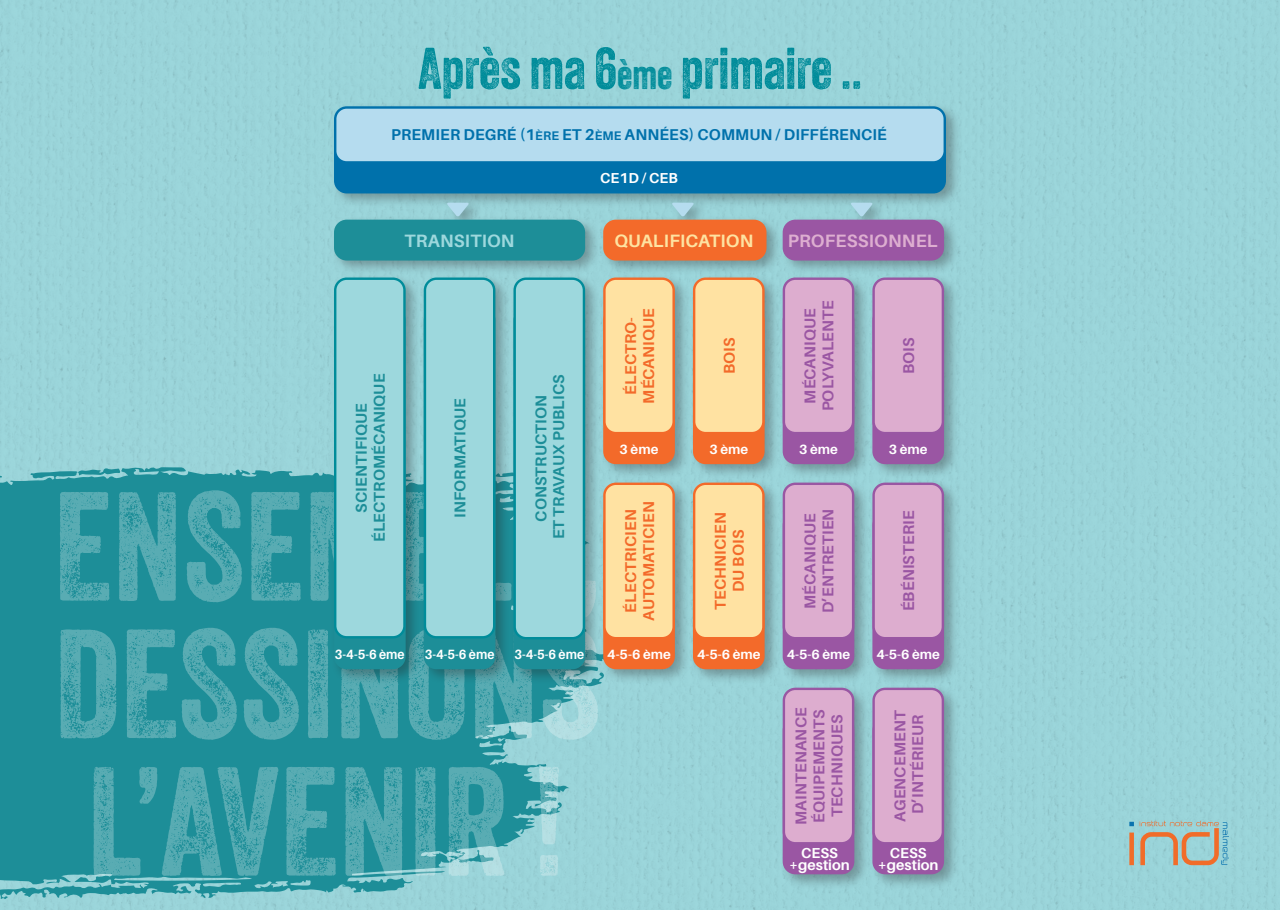
<style>
.page{position:relative;width:1280px;height:910px;background:#fff}
.page>*{position:absolute;margin:0;border:0;box-sizing:border-box;transform-origin:0 0}
.t1{font:56.85px "Veneer Two";color:#008c9a}
.t2{font:700 17.85px "Aileron";letter-spacing:.01em;color:#fee3a1}
.t3{font:700 17.85px "Aileron";letter-spacing:.01em;color:#ddaed0}
.t4{font:700 17.85px "Aileron";letter-spacing:.01em;color:#9dd8dd}
.t5{font:700 15.6px/17.9px "Aileron";letter-spacing:.01em;color:#9a56a3;text-align:center}
.t6{font:700 15.6px/17.9px "Aileron";letter-spacing:.01em;color:#1d8e98;text-align:center}
.t7{font:700 15.6px/17.9px "Aileron";letter-spacing:.01em;color:#f36a2a;text-align:center}
.t8{font:700 15.6px "Aileron";letter-spacing:.01em;color:#0071ab}
.t9{font:700 14.4px/12px "Aileron";color:#fff;text-align:center}
.t10{font:700 13.35px "Aileron";color:#fff}
.t11{font:700 13.35px "Aileron";color:#fff;scale:.92 1}
.s1{font-size:40.5px}
.s2{font-size:12.45px}
</style>
<div class="page">
<svg style="left:1129px;top:821px;width:100px;height:44px;background:#adb5a9"></svg>
<svg style="left:0;top:467px;width:330px;height:103px;background:#3299a3"></svg>
<svg style="left:78px;top:468px;width:42px;height:8px"></svg>
<svg style="left:0;top:475px;width:2px;height:7px"></svg>
<div style="left:0;top:570px;width:330px;height:142px;background:#1d8e98"></div>
<svg style="left:35px;top:571px;width:25px;height:10px"></svg>
<svg style="left:0;top:712px;width:569px;height:188px;background:#369ca5"></svg>
<svg style="left:58px;top:713px;width:2px;height:8px"></svg>
<svg style="left:93px;top:767px;width:237px;height:109px;background:#389ba4"></svg>
<svg style="left:60px;top:628px;width:270px;height:112px;background:#3b9da5"></svg>
<svg style="left:60px;top:490px;width:270px;height:127px;background:#379ba3"></svg>
<div style="left:330px;top:103px;width:632px;height:787px;background:#231f20;opacity:.34"></div>
<svg style="left:672px;top:203px;width:22px;height:14px"></svg>
<svg style="left:850px;top:203px;width:23px;height:14px"></svg>
<svg style="left:447px;top:203px;width:22px;height:14px"></svg>
<div style="left:334px;top:307px;width:72px;height:362px;background:#1d8e98;border-radius:13px"></div>
<div style="left:603px;top:307px;width:72px;height:157px;background:#f36a2a;border-radius:13px"></div>
<div style="left:783px;top:307px;width:71px;height:157px;background:#9a56a3;border-radius:13px"></div>
<div style="left:693px;top:307px;width:72px;height:157px;background:#f36a2a;border-radius:13px"></div>
<div style="left:872px;top:307px;width:72px;height:157px;background:#9a56a3;border-radius:13px"></div>
<div style="left:603px;top:512px;width:72px;height:157px;background:#f36a2a;border-radius:13px"></div>
<div style="left:783px;top:512px;width:71px;height:157px;background:#9a56a3;border-radius:13px"></div>
<div style="left:783px;top:717px;width:71px;height:157px;background:#9a56a3;border-radius:13px"></div>
<div style="left:334px;top:111px;width:612px;height:82px;background:#0071ab;border-radius:13px"></div>
<div style="left:693px;top:512px;width:72px;height:157px;background:#f36a2a;border-radius:13px"></div>
<div style="left:872px;top:512px;width:72px;height:157px;background:#9a56a3;border-radius:13px"></div>
<div style="left:872px;top:717px;width:72px;height:157px;background:#9a56a3;border-radius:13px"></div>
<div style="left:424px;top:307px;width:71px;height:362px;background:#1d8e98;border-radius:13px"></div>
<div style="left:513px;top:307px;width:72px;height:362px;background:#1d8e98;border-radius:13px"></div>
<div style="left:334px;top:220px;width:251px;height:41px;background:#1d8e98;border-radius:13px"></div>
<div style="left:603px;top:220px;width:163px;height:41px;background:#f36a2a;border-radius:13px"></div>
<div style="left:783px;top:220px;width:161px;height:41px;background:#9a56a3;border-radius:13px"></div>
<div style="left:604px;top:279px;width:70px;height:154px;background:#ffe2a2;border-radius:11px"></div>
<div style="left:603px;top:277px;width:72px;height:157px;border:2px solid #f36a2a;border-radius:11px"></div>
<div style="left:784px;top:279px;width:69px;height:154px;background:#ddadcf;border-radius:11px"></div>
<div style="left:783px;top:277px;width:71px;height:157px;border:2px solid #9957a3;border-radius:11px"></div>
<div style="left:694px;top:279px;width:69px;height:154px;background:#ffe2a2;border-radius:11px"></div>
<div style="left:693px;top:277px;width:72px;height:157px;border:2px solid #f36a2a;border-radius:11px"></div>
<div style="left:874px;top:279px;width:69px;height:154px;background:#ddadcf;border-radius:11px"></div>
<div style="left:872px;top:277px;width:72px;height:157px;border:2px solid #9957a3;border-radius:11px"></div>
<div style="left:604px;top:484px;width:70px;height:154px;background:#ffe2a2;border-radius:11px"></div>
<div style="left:603px;top:483px;width:72px;height:156px;border:2px solid #f36a2a;border-radius:11px"></div>
<div style="left:784px;top:484px;width:69px;height:154px;background:#ddadcf;border-radius:11px"></div>
<div style="left:783px;top:483px;width:71px;height:156px;border:2px solid #9957a3;border-radius:11px"></div>
<div style="left:784px;top:689px;width:69px;height:154px;background:#ddadcf;border-radius:11px"></div>
<div style="left:783px;top:688px;width:71px;height:156px;border:2px solid #9957a3;border-radius:11px"></div>
<div style="left:335px;top:107px;width:610px;height:55px;background:#b5dcef;border-radius:11px"></div>
<div style="left:334px;top:106px;width:612px;height:58px;border:2px solid #0071ab;border-radius:11px"></div>
<div style="left:694px;top:484px;width:69px;height:154px;background:#ffe2a2;border-radius:11px"></div>
<div style="left:693px;top:483px;width:72px;height:156px;border:2px solid #f36a2a;border-radius:11px"></div>
<div style="left:874px;top:484px;width:69px;height:154px;background:#ddadcf;border-radius:11px"></div>
<div style="left:872px;top:483px;width:72px;height:156px;border:2px solid #9957a3;border-radius:11px"></div>
<div style="left:874px;top:689px;width:69px;height:154px;background:#ddadcf;border-radius:11px"></div>
<div style="left:872px;top:688px;width:72px;height:156px;border:2px solid #9957a3;border-radius:11px"></div>
<div style="left:425px;top:279px;width:69px;height:358px;background:#9dd8dd;border-radius:11px"></div>
<div style="left:424px;top:277px;width:71px;height:361px;border:2px solid #008c9a;border-radius:11px"></div>
<div style="left:515px;top:279px;width:69px;height:359px;background:#9dd8dd;border-radius:11px"></div>
<div style="left:513px;top:277px;width:72px;height:362px;border:2px solid #008c9a;border-radius:11px"></div>
<div style="left:335px;top:279px;width:69px;height:358px;background:#9dd8dd;border-radius:11px"></div>
<div style="left:334px;top:277px;width:72px;height:361px;border:2px solid #008c9a;border-radius:11px"></div>
<h1 class="t1" style="left:418px;top:34px;width:446px">Après ma 6<span class="s1">ème</span> primaire ..</h1>
<p class="t8" style="left:391px;top:126px;width:497px">PREMIER DEGRÉ (1<span class="s2">ÈRE</span> ET 2<span class="s2">ÈME</span> ANNÉES) COMMUN / DIFFÉRENCIÉ</p>
<p class="t9" style="left:600px;top:172px;width:79px">CE1D / CEB</p>
<p class="t4" style="left:405px;top:231px;width:111px">TRANSITION</p>
<p class="t2" style="left:614px;top:231px;width:140px">QUALIFICATION</p>
<p class="t3" style="left:788px;top:231px;width:152px">PROFESSIONNEL</p>
<p class="t6" style="left:353px;top:542px;width:170px;rotate:-90deg">SCIENTIFIQUE<br>ÉLECTROMÉCANIQUE</p>
<p class="t6" style="left:451px;top:518px;width:122px;rotate:-90deg">INFORMATIQUE</p>
<p class="t6" style="left:532px;top:539px;width:166px;rotate:-90deg">CONSTRUCTION<br>ET TRAVAUX PUBLICS</p>
<p class="t7" style="left:622px;top:404px;width:97px;rotate:-90deg">ÉLECTRO-<br>MÉCANIQUE</p>
<p class="t5" style="left:801px;top:411px;width:113px;rotate:-90deg">MÉCANIQUE<br>POLYVALENTE</p>
<p class="t7" style="left:720px;top:374px;width:38px;rotate:-90deg">BOIS</p>
<p class="t5" style="left:900px;top:374px;width:38px;rotate:-90deg">BOIS</p>
<p class="t10" style="left:620px;top:442px;width:40px">3 ème</p>
<p class="t10" style="left:709px;top:442px;width:40px">3 ème</p>
<p class="t10" style="left:799px;top:442px;width:40px">3 ème</p>
<p class="t10" style="left:889px;top:442px;width:40px">3 ème</p>
<p class="t7" style="left:622px;top:621px;width:121px;rotate:-90deg">ÉLECTRICIEN<br>AUTOMATICIEN</p>
<p class="t5" style="left:801px;top:613px;width:106px;text-align:left;rotate:-90deg">MÉCANIQUE<br>D’ENTRETIEN</p>
<p class="t7" style="left:712px;top:610px;width:99px;rotate:-90deg">TECHNICIEN<br>DU BOIS</p>
<p class="t5" style="left:900px;top:611px;width:102px;rotate:-90deg">ÉBÉNISTERIE</p>
<p class="t11" style="left:335px;top:646px;width:77px">3-4-5-6 ème</p>
<p class="t11" style="left:425px;top:646px;width:77px">3-4-5-6 ème</p>
<p class="t11" style="left:514px;top:647px;width:77px">3-4-5-6 ème</p>
<p class="t10" style="left:697px;top:647px;width:65px">4-5-6 ème</p>
<p class="t10" style="left:876px;top:647px;width:65px">4-5-6 ème</p>
<p class="t10" style="left:607px;top:647px;width:65px">4-5-6 ème</p>
<p class="t10" style="left:787px;top:647px;width:65px">4-5-6 ème</p>
<p class="t5" style="left:792px;top:825px;width:119px;rotate:-90deg">MAINTENANCE<br>ÉQUIPEMENTS<br>TECHNIQUES</p>
<p class="t9" style="left:789px;top:847px;width:62px">CESS +gestion</p>
<p class="t5" style="left:891px;top:822px;width:113px;rotate:-90deg">AGENCEMENT<br>D’INTÉRIEUR</p>
<p class="t9" style="left:878px;top:847px;width:62px">CESS +gestion</p>
</div>
